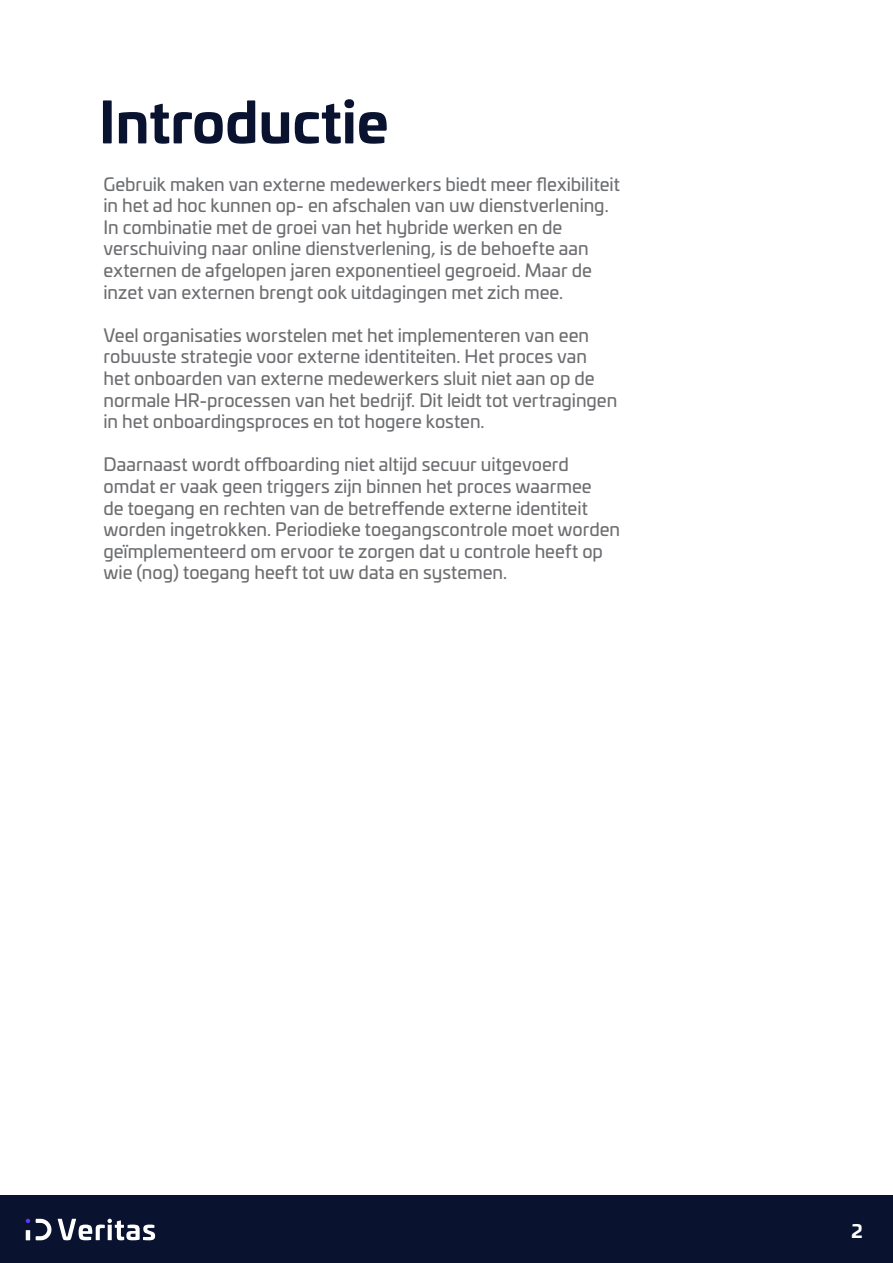
<style>
.page{position:relative;width:893px;height:1263px;background:#fff}
.page>*{position:absolute;margin:0;border:0;box-sizing:border-box;transform-origin:0 0}
.t1{font:700 55.5px "Univia Pro";color:#09122f}
.t2{font:18px/21.6px "Univia Pro";color:#6d6e71}
.t3{font:700 18px "Univia Pro";color:#fff}
</style>
<div class="page">
<div style="left:0;top:1195px;width:893px;height:68px;background:#09122f"></div>
<svg style="left:26px;top:1219px;width:4px;height:4px"></svg>
<svg style="left:36px;top:1219px;width:16px;height:21px"></svg>
<svg style="left:58px;top:1219px;width:97px;height:21px"></svg>
<hr style="left:26px;top:1230px;width:4px;height:10px;background:#fff">
<h1 class="t1" style="left:99px;top:78px;width:291px">Introductie</h1>
<p class="t2" style="left:104px;top:172px;width:518px">Gebruik maken van externe medewerkers biedt meer flexibiliteit in het ad hoc kunnen op- en afschalen van uw dienstverlening.<br>In combinatie met de groei van het hybride werken en de verschuiving naar online dienstverlening, is de behoefte aan externen de afgelopen jaren exponentieel gegroeid. Maar de inzet van externen brengt ook uitdagingen met zich mee.</p>
<p class="t2" style="left:104px;top:323px;width:515px">Veel organisaties worstelen met het implementeren van een robuuste strategie voor externe identiteiten. Het proces van het onboarden van externe medewerkers sluit niet aan op de normale HR-processen van het bedrijf. Dit leidt tot vertragingen in het onboardingsproces en tot hogere kosten.</p>
<p class="t2" style="left:104px;top:453px;width:518px">Daarnaast wordt offboarding niet altijd secuur uitgevoerd omdat er vaak geen triggers zijn binnen het proces waarmee<br>de toegang en rechten van de betreffende externe identiteit worden ingetrokken. Periodieke toegangscontrole moet worden geïmplementeerd om ervoor te zorgen dat u controle heeft op wie (nog) toegang heeft tot uw data en systemen.</p>
<p class="t3" style="left:851px;top:1217px;width:13px">2</p>
</div>
